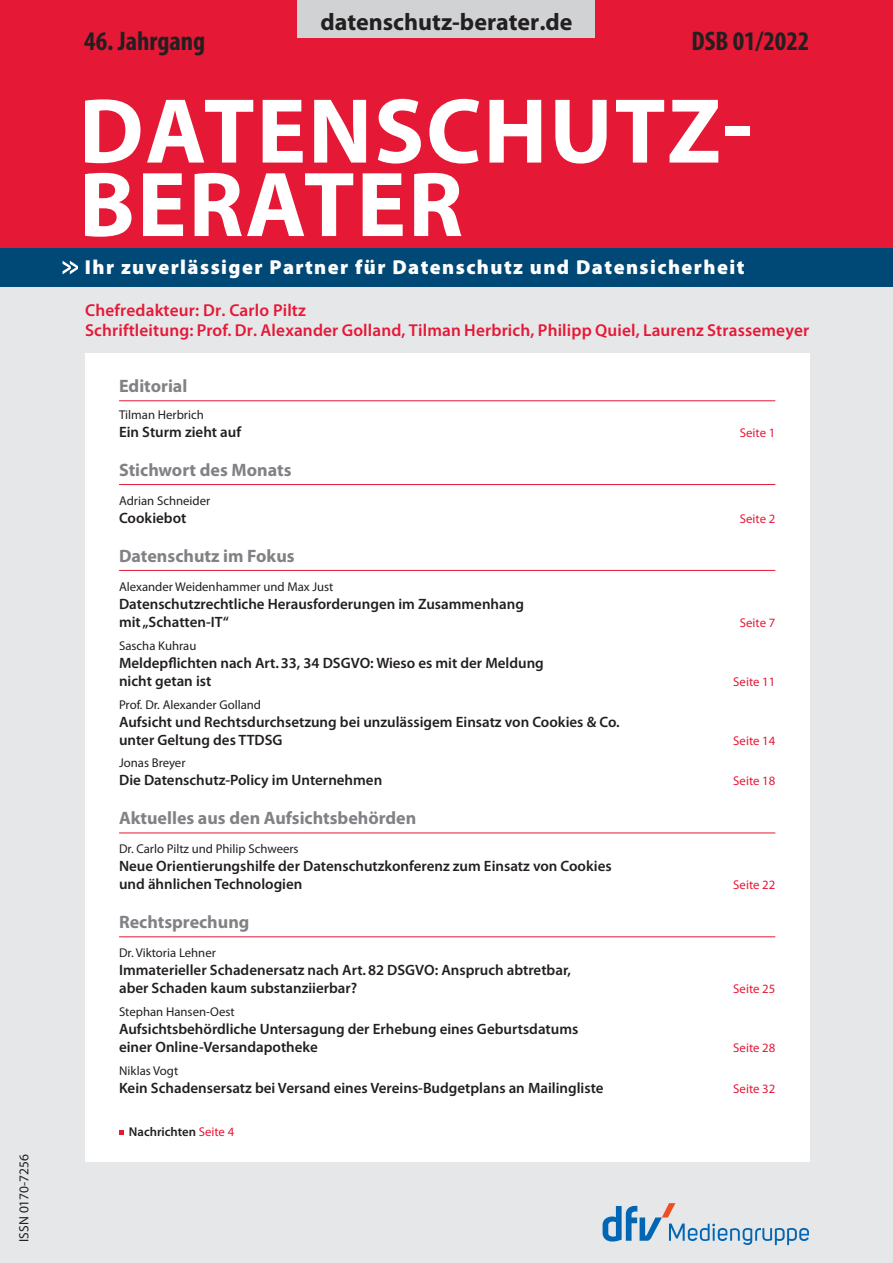
<style>
.page{position:relative;width:893px;height:1263px;background:#fff}
.page>*{position:absolute;margin:0;border:0;box-sizing:border-box;transform-origin:0 0}
.t1{font:700 93px/73.5px "Myriad Pro";letter-spacing:.02em;color:#fff}
.t2{font:700 condensed 27px "Myriad Pro";color:#231f20}
.t3{font:700 24px "Myriad Pro";color:#231f20}
.t4{font:900 20.25px "Myriad Pro";letter-spacing:.07em;color:#fff}
.t5{font:700 18px "Myriad Pro";color:#808285}
.t6{font:600 17.25px/19.5px "Myriad Pro";letter-spacing:.01em;color:#e51836}
.t7{font:600 15px/18px "Myriad Pro";color:#231f20}
.t8{font:13.5px "Myriad Pro";color:#231f20}
.t9{font:12.75px "Myriad Pro";color:#231f20}
.t10{font:12.75px "Myriad Pro";color:#e51836}
.t11{font:600 12.75px "Myriad Pro";color:#231f20}
.s1{font-weight:400;color:#e51836}
</style>
<div class="page">
<div style="left:0;top:273px;width:893px;height:990px;background:#e6e7e9"></div>
<div style="left:85px;top:353px;width:724px;height:809px;background:#fff"></div>
<hr style="left:119px;top:400px;width:656px;height:1px;background:#e51836">
<hr style="left:119px;top:484px;width:656px;height:1px;background:#e51836">
<hr style="left:119px;top:570px;width:656px;height:1px;background:#e51836">
<hr style="left:119px;top:832px;width:656px;height:1px;background:#e51836">
<hr style="left:119px;top:936px;width:656px;height:1px;background:#e51836">
<div style="left:0;top:0;width:893px;height:281px;background:#e51836"></div>
<div style="left:298px;top:0;width:297px;height:37px;background:#d1d2d4"></div>
<div style="left:0;top:248px;width:893px;height:38px;background:#004876"></div>
<svg style="left:63px;top:261px;width:15px;height:13px"></svg>
<svg style="left:603px;top:1203px;width:206px;height:42px"></svg>
<svg style="left:119px;top:1130px;width:5px;height:4px"></svg>
<p class="t8" style="left:16px;top:1242px;width:89px;rotate:-90deg">ISSN 0170-7256</p>
<h3 class="t3" style="left:320px;top:6px;width:254px">datenschutz-berater.de</h3>
<h2 class="t2" style="left:84px;top:24px;width:123px">46. Jahrgang</h2>
<h2 class="t2" style="left:692px;top:24px;width:119px">DSB 01/2022</h2>
<h1 class="t1" style="left:79px;top:91px;width:675px">DATENSCHUTZ-<br>BERATER</h1>
<h3 class="t4" style="left:85px;top:256px;width:661px">Ihr zuverlässiger Partner für Datenschutz und Datensicherheit</h3>
<p class="t6" style="left:85px;top:300px;width:726px">Chefredakteur: Dr. Carlo Piltz<br>Schriftleitung: Prof. Dr. Alexander Golland, Tilman Herbrich, Philipp Quiel, Laurenz Strassemeyer</p>
<p class="t5" style="left:119px;top:374px;width:70px">Editorial</p>
<p class="t9" style="left:119px;top:407px;width:86px">Tilman Herbrich</p>
<p class="t7" style="left:119px;top:423px;width:124px">Ein Sturm zieht auf</p>
<p class="t10" style="left:740px;top:425px;width:37px">Seite 1</p>
<p class="t5" style="left:119px;top:458px;width:174px">Stichwort des Monats</p>
<p class="t9" style="left:119px;top:493px;width:93px">Adrian Schneider</p>
<p class="t7" style="left:119px;top:508px;width:69px">Cookiebot</p>
<p class="t10" style="left:740px;top:511px;width:37px">Seite 2</p>
<p class="t5" style="left:119px;top:544px;width:177px">Datenschutz im Fokus</p>
<p class="t9" style="left:119px;top:579px;width:216px">Alexander Weidenhammer und Max Just</p>
<p class="t7" style="left:119px;top:594px;width:406px">Datenschutzrechtliche Herausforderungen im Zusammenhang mit „Schatten-IT“</p>
<p class="t10" style="left:740px;top:615px;width:37px">Seite 7</p>
<p class="t9" style="left:119px;top:637px;width:79px">Sascha Kuhrau</p>
<p class="t7" style="left:119px;top:653px;width:426px">Meldepflichten nach Art.33, 34 DSGVO: Wieso es mit der Meldung nicht getan ist</p>
<p class="t9" style="left:119px;top:696px;width:144px">Prof. Dr. Alexander Golland</p>
<p class="t7" style="left:119px;top:712px;width:502px">Aufsicht und Rechtsdurchsetzung bei unzulässigem Einsatz von Cookies &amp; Co. unter Geltung des TTDSG</p>
<p class="t10" style="left:733px;top:673px;width:44px">Seite 11</p>
<p class="t10" style="left:733px;top:732px;width:44px">Seite 14</p>
<p class="t9" style="left:119px;top:755px;width:68px">Jonas Breyer</p>
<p class="t7" style="left:119px;top:771px;width:265px">Die Datenschutz-Policy im Unternehmen</p>
<p class="t10" style="left:733px;top:773px;width:44px">Seite 18</p>
<p class="t5" style="left:119px;top:806px;width:299px">Aktuelles aus den Aufsichtsbehörden</p>
<p class="t9" style="left:119px;top:841px;width:181px">Dr. Carlo Piltz und Philip Schweers</p>
<p class="t7" style="left:119px;top:857px;width:494px">Neue Orientierungshilfe der Datenschutzkonferenz zum Einsatz von Cookies und ähnlichen Technologien</p>
<p class="t10" style="left:733px;top:877px;width:44px">Seite 22</p>
<p class="t5" style="left:119px;top:910px;width:132px">Rechtsprechung</p>
<p class="t9" style="left:119px;top:945px;width:98px">Dr. Viktoria Lehner</p>
<p class="t7" style="left:119px;top:961px;width:453px">Immaterieller Schadenersatz nach Art.82 DSGVO: Anspruch abtretbar, aber Schaden kaum substanziierbar?</p>
<p class="t9" style="left:119px;top:1004px;width:117px">Stephan Hansen-Oest</p>
<p class="t7" style="left:119px;top:1020px;width:461px">Aufsichtsbehördliche Untersagung der Erhebung eines Geburtsdatums einer Online-Versandapotheke</p>
<p class="t10" style="left:733px;top:981px;width:44px">Seite 25</p>
<p class="t10" style="left:733px;top:1040px;width:44px">Seite 28</p>
<p class="t9" style="left:119px;top:1063px;width:61px">Niklas Vogt</p>
<p class="t7" style="left:119px;top:1078px;width:486px">Kein Schadensersatz bei Versand eines Vereins-Budgetplans an Mailingliste</p>
<p class="t10" style="left:733px;top:1081px;width:44px">Seite 32</p>
<p class="t11" style="left:129px;top:1123px;width:107px">Nachrichten <span class="s1">Seite 4</span></p>
</div>
